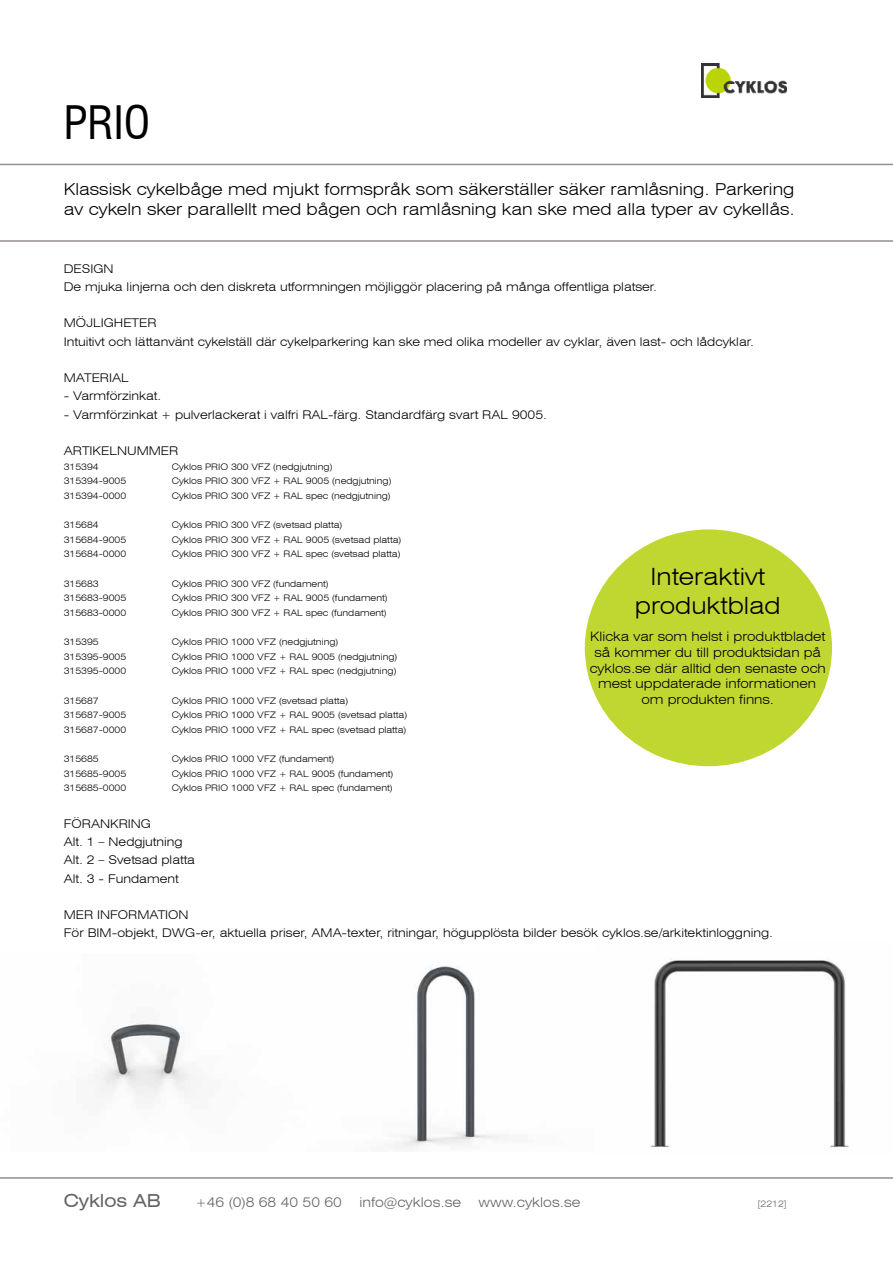
<style>
.page{position:relative;width:893px;height:1263px;background:#fff}
.page>*{position:absolute;margin:0;border:0;box-sizing:border-box;transform-origin:0 0}
.t1{font:condensed 45px "Swiss 721 BT";color:#000}
.t2{font:300 expanded 23.85px/28.5px "Swiss 721 BT";color:#000;text-align:center}
.t3{font:expanded 18px "Swiss 721 BT";color:#636466}
.t4{font:300 expanded 16.5px/19.8px "Swiss 721 BT";color:#000}
.t5{font:300 expanded 13.5px "Swiss 721 BT";color:#636466}
.t6{font:300 expanded 13.05px/15.6px "Swiss 721 BT";color:#000;text-align:center}
.t7{font:300 expanded 12px/18.3px "Swiss 721 BT";color:#000}
.t8{font:300 expanded 9px "Swiss 721 BT";color:#000}
.t9{font:300 expanded 9px "Swiss 721 BT";color:#636466}
</style>
<div class="page">
<img style="left:100px;top:966px;width:404px;height:183px">
<img style="left:650px;top:959px;width:199px;height:189px">
<hr style="left:0;top:240px;width:893px;height:2px;background:#958e8c">
<div style="left:585px;top:529px;width:247px;height:237px;background:#c1d731;border-radius:50%"></div>
<img style="left:701px;top:64px;width:86px;height:34px">
<hr style="left:0;top:1177px;width:893px;height:2px;background:#958e8c">
<hr style="left:0;top:164px;width:893px;height:1px;background:#958e8c">
<h1 class="t1" style="left:64px;top:96px;width:88px">PRIO</h1>
<h3 class="t4" style="left:64px;top:180px;width:732px">Klassisk cykelbåge med mjukt formspråk som säkerställer säker ramlåsning. Parkering av cykeln sker parallellt med bågen och ramlåsning kan ske med alla typer av cykellås.</h3>
<h3 class="t7" style="left:64px;top:259px;width:595px">DESIGN<br>De mjuka linjerna och den diskreta utformningen möjliggör placering på många offentliga platser.</h3>
<h3 class="t7" style="left:64px;top:314px;width:692px">MÖJLIGHETER<br>Intuitivt och lättanvänt cykelställ där cykelparkering kan ske med olika modeller av cyklar, även last- och lådcyklar.</h3>
<h3 class="t7" style="left:64px;top:369px;width:67px">MATERIAL</h3>
<h3 class="t7" style="left:64px;top:387px;width:99px">- Varmförzinkat.</h3>
<h3 class="t7" style="left:64px;top:405px;width:485px">- Varmförzinkat + pulverlackerat i valfri RAL-färg. Standardfärg svart RAL 9005.</h3>
<h3 class="t7" style="left:64px;top:442px;width:116px">ARTIKELNUMMER</h3>
<p class="t8" style="left:64px;top:461px;width:36px">315394</p>
<p class="t8" style="left:172px;top:461px;width:162px">Cyklos PRIO 300 VFZ (nedgjutning)</p>
<p class="t8" style="left:64px;top:476px;width:64px">315394-9005</p>
<p class="t8" style="left:172px;top:476px;width:221px">Cyklos PRIO 300 VFZ + RAL 9005 (nedgjutning)</p>
<p class="t8" style="left:64px;top:490px;width:64px">315394-0000</p>
<p class="t8" style="left:172px;top:490px;width:220px">Cyklos PRIO 300 VFZ + RAL spec (nedgjutning)</p>
<p class="t8" style="left:64px;top:520px;width:36px">315684</p>
<p class="t8" style="left:172px;top:520px;width:172px">Cyklos PRIO 300 VFZ (svetsad platta)</p>
<p class="t8" style="left:64px;top:534px;width:64px">315684-9005</p>
<p class="t8" style="left:172px;top:534px;width:231px">Cyklos PRIO 300 VFZ + RAL 9005 (svetsad platta)</p>
<p class="t8" style="left:64px;top:549px;width:64px">315684-0000</p>
<p class="t8" style="left:172px;top:549px;width:230px">Cyklos PRIO 300 VFZ + RAL spec (svetsad platta)</p>
<p class="t8" style="left:64px;top:578px;width:36px">315683</p>
<p class="t8" style="left:172px;top:578px;width:158px">Cyklos PRIO 300 VFZ (fundament)</p>
<p class="t8" style="left:64px;top:593px;width:64px">315683-9005</p>
<p class="t8" style="left:172px;top:593px;width:217px">Cyklos PRIO 300 VFZ + RAL 9005 (fundament)</p>
<p class="t8" style="left:64px;top:607px;width:64px">315683-0000</p>
<p class="t8" style="left:172px;top:607px;width:216px">Cyklos PRIO 300 VFZ + RAL spec (fundament)</p>
<p class="t8" style="left:64px;top:637px;width:36px">315395</p>
<p class="t8" style="left:172px;top:637px;width:168px">Cyklos PRIO 1000 VFZ (nedgjutning)</p>
<p class="t8" style="left:64px;top:651px;width:64px">315395-9005</p>
<p class="t8" style="left:172px;top:651px;width:227px">Cyklos PRIO 1000 VFZ + RAL 9005 (nedgjutning)</p>
<p class="t8" style="left:64px;top:666px;width:64px">315395-0000</p>
<p class="t8" style="left:172px;top:666px;width:226px">Cyklos PRIO 1000 VFZ + RAL spec (nedgjutning)</p>
<p class="t8" style="left:64px;top:695px;width:36px">315687</p>
<p class="t8" style="left:172px;top:695px;width:178px">Cyklos PRIO 1000 VFZ (svetsad platta)</p>
<p class="t8" style="left:64px;top:710px;width:64px">315687-9005</p>
<p class="t8" style="left:172px;top:710px;width:237px">Cyklos PRIO 1000 VFZ + RAL 9005 (svetsad platta)</p>
<p class="t8" style="left:64px;top:724px;width:64px">315687-0000</p>
<p class="t8" style="left:172px;top:724px;width:236px">Cyklos PRIO 1000 VFZ + RAL spec (svetsad platta)</p>
<p class="t8" style="left:64px;top:754px;width:36px">315685</p>
<p class="t8" style="left:172px;top:754px;width:164px">Cyklos PRIO 1000 VFZ (fundament)</p>
<p class="t8" style="left:64px;top:768px;width:64px">315685-9005</p>
<p class="t8" style="left:172px;top:768px;width:223px">Cyklos PRIO 1000 VFZ + RAL 9005 (fundament)</p>
<p class="t8" style="left:64px;top:783px;width:64px">315685-0000</p>
<p class="t8" style="left:172px;top:783px;width:222px">Cyklos PRIO 1000 VFZ + RAL spec (fundament)</p>
<h3 class="t7" style="left:64px;top:814px;width:133px">FÖRANKRING<br>Alt. 1 – Nedgjutning<br>Alt. 2 – Svetsad platta<br>Alt. 3 - Fundament</h3>
<h3 class="t7" style="left:64px;top:906px;width:711px">MER INFORMATION<br>För BIM-objekt, DWG-er, aktuella priser, AMA-texter, ritningar, högupplösta bilder besök cyklos.se/arkitektinloggning.</h3>
<h2 class="t2" style="left:635px;top:562px;width:147px">Interaktivt produktblad</h2>
<h3 class="t6" style="left:590px;top:629px;width:238px">Klicka var som helst i produktbladet så kommer du till produktsidan på cyklos.se där alltid den senaste och mest uppdaterade informationen om produkten finns.</h3>
<h3 class="t3" style="left:64px;top:1190px;width:99px">Cyklos AB</h3>
<h3 class="t5" style="left:196px;top:1194px;width:148px">+46 (0)8 68 40 50 60</h3>
<h3 class="t5" style="left:359px;top:1194px;width:103px">info@cyklos.se</h3>
<h3 class="t5" style="left:479px;top:1194px;width:103px">www.cyklos.se</h3>
<p class="t9" style="left:758px;top:1199px;width:30px">[2212]</p>
</div>
